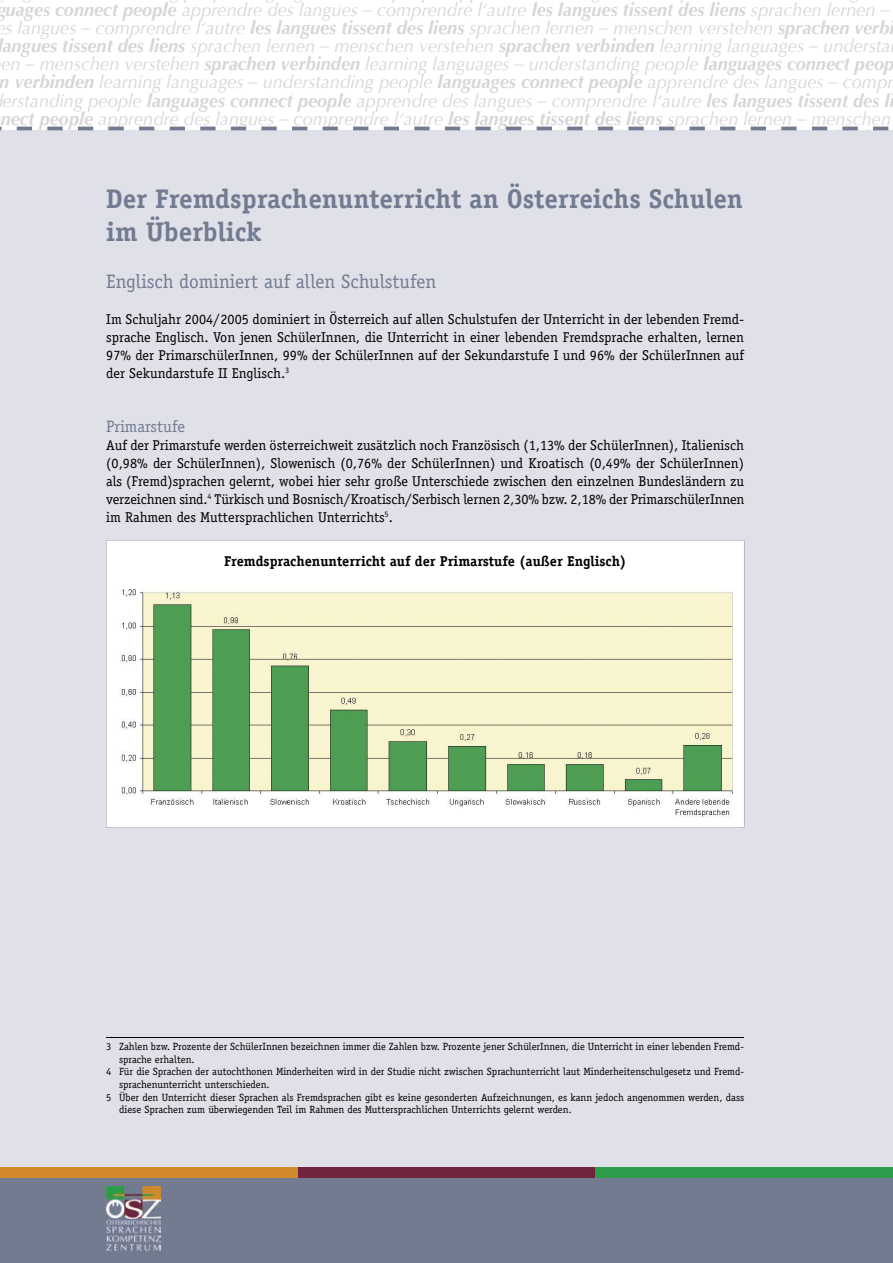
<style>
.page{position:relative;width:893px;height:1263px;background:#fff}
.page>*{position:absolute;margin:0;border:0;box-sizing:border-box;transform-origin:0 0}
.t1{font:700 27px/32.4px "Officina Serif";color:#737b91}
.t2{font:19.5px "Officina Serif";color:#737b91}
.t3{font:italic 18.15px/18.1px "Optima";color:#d6d6d6;text-align:center}
.t4{font:16.5px "Officina Serif";color:#737b91}
.t5{font:14.25px/18px "Officina Serif";color:#000;text-align:justify}
.t6{font:700 14.25px "Officina Serif";color:#000}
.t7{font:10.5px "Officina Serif";color:#000}
.s1{font-weight:700}
</style>
<div class="page">
<div style="left:0;top:130px;width:893px;height:1045px;background:#e0e1e8"></div>
<div style="left:0;top:1171px;width:893px;height:92px;background:#737b91"></div>
<div style="left:0;top:1167px;width:302px;height:11px;background:#d28929"></div>
<div style="left:298px;top:1167px;width:303px;height:11px;background:#722540"></div>
<div style="left:595px;top:1167px;width:298px;height:11px;background:#2e9d4b"></div>
<hr style="left:17px;top:127px;width:15px;height:3px;background:#737b91">
<hr style="left:47px;top:127px;width:16px;height:3px;background:#737b91">
<hr style="left:78px;top:127px;width:15px;height:3px;background:#737b91">
<hr style="left:108px;top:127px;width:16px;height:3px;background:#737b91">
<hr style="left:139px;top:127px;width:15px;height:3px;background:#737b91">
<hr style="left:170px;top:127px;width:15px;height:3px;background:#737b91">
<hr style="left:200px;top:127px;width:16px;height:3px;background:#737b91">
<hr style="left:231px;top:127px;width:15px;height:3px;background:#737b91">
<hr style="left:261px;top:127px;width:16px;height:3px;background:#737b91">
<hr style="left:292px;top:127px;width:15px;height:3px;background:#737b91">
<hr style="left:323px;top:127px;width:15px;height:3px;background:#737b91">
<hr style="left:353px;top:127px;width:15px;height:3px;background:#737b91">
<hr style="left:384px;top:127px;width:15px;height:3px;background:#737b91">
<hr style="left:414px;top:127px;width:16px;height:3px;background:#737b91">
<hr style="left:445px;top:127px;width:15px;height:3px;background:#737b91">
<hr style="left:475px;top:127px;width:16px;height:3px;background:#737b91">
<hr style="left:506px;top:127px;width:15px;height:3px;background:#737b91">
<hr style="left:537px;top:127px;width:15px;height:3px;background:#737b91">
<hr style="left:567px;top:127px;width:15px;height:3px;background:#737b91">
<hr style="left:598px;top:127px;width:15px;height:3px;background:#737b91">
<hr style="left:628px;top:127px;width:16px;height:3px;background:#737b91">
<hr style="left:659px;top:127px;width:15px;height:3px;background:#737b91">
<hr style="left:690px;top:127px;width:15px;height:3px;background:#737b91">
<hr style="left:720px;top:127px;width:15px;height:3px;background:#737b91">
<hr style="left:751px;top:127px;width:15px;height:3px;background:#737b91">
<hr style="left:781px;top:127px;width:16px;height:3px;background:#737b91">
<hr style="left:812px;top:127px;width:15px;height:3px;background:#737b91">
<hr style="left:842px;top:127px;width:16px;height:3px;background:#737b91">
<hr style="left:873px;top:127px;width:15px;height:3px;background:#737b91">
<img style="left:107px;top:1186px;width:54px;height:66px">
<svg style="left:106px;top:540px;width:638px;height:287px;background:#dce6c9"></svg>
<hr style="left:106px;top:1037px;width:638px;height:1px;background:#000">
<p class="t3" style="left:-4px;top:1px;width:900px"><span class="s1">guages connect people</span> apprendre des langues – comprendre l‘autre <span class="s1">les langues tissent des liens</span> sprachen lernen – es langues – comprendre l‘autre <span class="s1">les langues tissent des liens</span> sprachen lernen – menschen verstehen <span class="s1">sprachen verbi langues tissent des liens</span> sprachen lernen – menschen verstehen <span class="s1">sprachen verbinden</span> learning languages – understa en – menschen verstehen <span class="s1">sprachen verbinden</span> learning languages – understanding people <span class="s1">languages connect peop n verbinden</span> learning languages – understanding people <span class="s1">languages connect people</span> apprendre des langues – compr erstanding people <span class="s1">languages connect people</span> apprendre des langues – comprendre l‘autre <span class="s1">les langues tissent des li nect people</span> apprendre des langues – comprendre l‘autre <span class="s1">les langues tissent des liens</span> sprachen lernen – menschen</p>
<h1 class="t1" style="left:106px;top:183px;width:638px">Der Fremdsprachenunterricht an Österreichs Schulen im Überblick</h1>
<h2 class="t2" style="left:106px;top:270px;width:332px">Englisch dominiert auf allen Schulstufen</h2>
<p class="t5" style="left:106px;top:310px;width:639px">Im Schuljahr 2004/2005 dominiert in Österreich auf allen Schulstufen der Unterricht in der lebenden Fremd&shy;sprache Englisch. Von jenen SchülerInnen, die Unterricht in einer lebenden Fremdsprache erhalten, lernen 97% der PrimarschülerInnen, 99% der SchülerInnen auf der Sekundarstufe I und 96% der SchülerInnen auf der Sekundarstufe II Englisch.<sup>3</sup></p>
<p class="t4" style="left:106px;top:417px;width:80px">Primarstufe</p>
<p class="t5" style="left:106px;top:436px;width:640px">Auf der Primarstufe werden österreichweit zusätzlich noch Französisch (1,13% der SchülerInnen), Italienisch (0,98% der SchülerInnen), Slowenisch (0,76% der SchülerInnen) und Kroatisch (0,49% der SchülerInnen) als (Fremd)sprachen gelernt, wobei hier sehr große Unterschiede zwischen den einzelnen Bundesländern zu verzeichnen sind.<sup>4</sup> Türkisch und Bosnisch/Kroatisch/Serbisch lernen 2,30% bzw. 2,18% der PrimarschülerInnen im Rahmen des Muttersprachlichen Unterrichts<sup>5</sup>.</p>
<p class="t6" style="left:224px;top:552px;width:404px">Fremdsprachenunterricht auf der Primarstufe (außer Englisch)</p>
<p class="t7" style="left:106px;top:1040px;width:639px">3 Zahlen bzw. Prozente der SchülerInnen bezeichnen immer die Zahlen bzw. Prozente jener SchülerInnen, die Unterricht in einer lebenden Fremd-</p>
<p class="t7" style="left:119px;top:1053px;width:77px">sprache erhalten.</p>
<p class="t7" style="left:106px;top:1066px;width:639px">4 Für die Sprachen der autochthonen Minderheiten wird in der Studie nicht zwischen Sprachunterricht laut Minderheitenschulgesetz und Fremd-</p>
<p class="t7" style="left:119px;top:1078px;width:152px">sprachenunterricht unterschieden.</p>
<p class="t7" style="left:106px;top:1091px;width:639px">5 Über den Unterricht dieser Sprachen als Fremdsprachen gibt es keine gesonderten Aufzeichnungen, es kann jedoch angenommen werden, dass</p>
<p class="t7" style="left:119px;top:1103px;width:454px">diese Sprachen zum überwiegenden Teil im Rahmen des Muttersprachlichen Unterrichts gelernt werden.</p>
</div>
